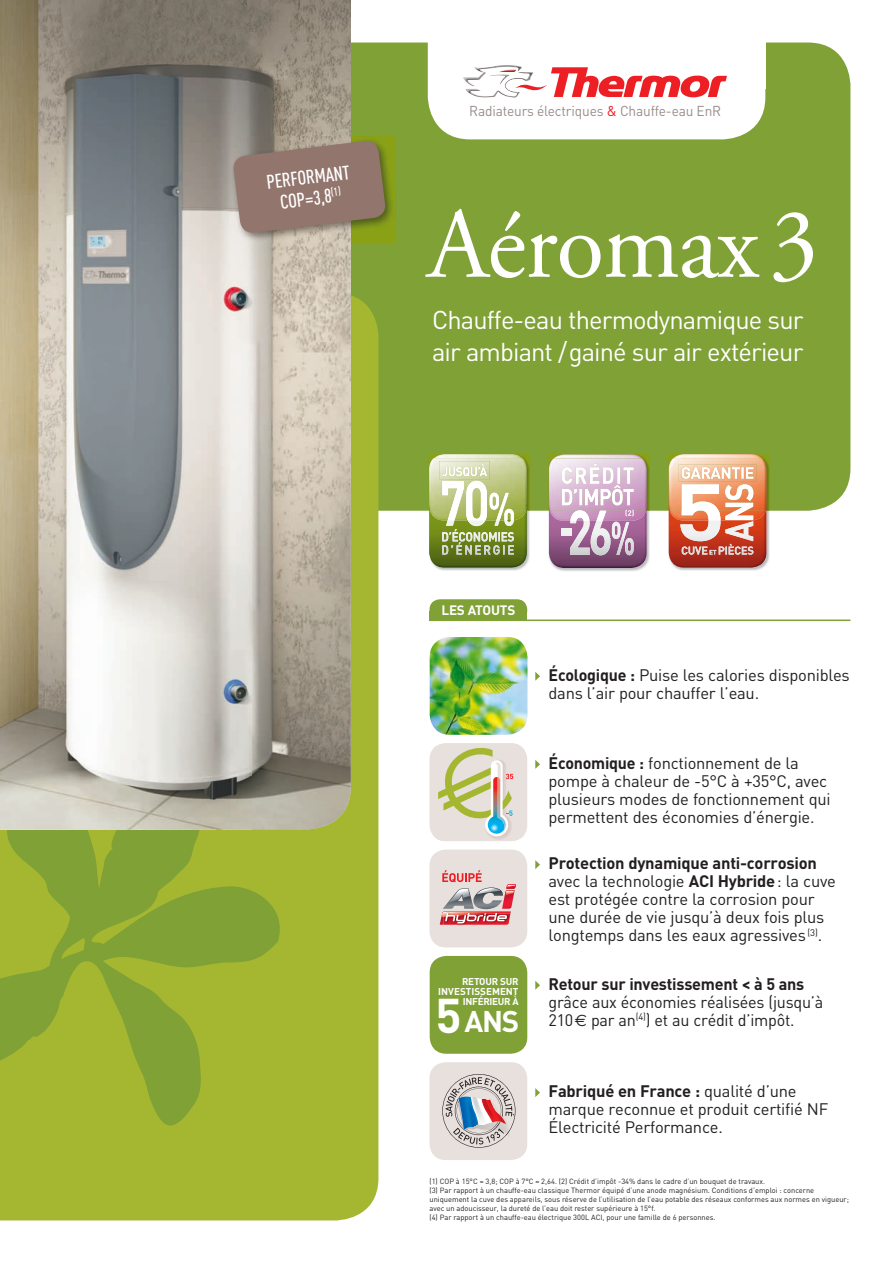
<style>
.page{position:relative;width:893px;height:1263px;background:#fff}
.page>*{position:absolute;margin:0;border:0;box-sizing:border-box;transform-origin:0 0}
.t1{font:100.5px "Adobe Garamond Pro";letter-spacing:-.01em;color:#fff}
.t2{font:700 49.65px "DIN";color:#fff}
.t3{font:700 29.55px "DIN";color:#fff}
.t4{font:25.5px/31.5px "DIN";letter-spacing:-.035em;color:#fff}
.t5{font:500 19.5px/21px "DIN Cond";color:#fff;text-align:center}
.t6{font:16.5px/18px "DIN";letter-spacing:-.015em;color:#231f20}
.t7{font:700 16.5px "DIN";letter-spacing:-.015em;color:#231f20}
.t8{font:14.25px "DIN";letter-spacing:-.01em;color:#978d8a;scale:.96 1}
.t9{font:700 13.5px "DIN";letter-spacing:-.015em;color:#fff}
.t10{font:700 9.9px/9.9px "DIN";letter-spacing:-.02em;color:#fff;text-align:right}
.t11{font:7.5px/9px "DIN";color:#231f20}
.s1{color:#ee1f24}
.s2{font-size:48.15px}
.s3{font-weight:700}
.s4{font-family:"Euro Sans Std"}
</style>
<div class="page">
<div style="left:18px;top:43px;width:832px;height:468px;background:#7fa136;border-radius:43px"></div>
<div style="left:0;top:296px;width:378px;height:924px;background:#a5b731"></div>
<div style="left:428px;top:0;width:337px;height:139px;background:#fff;border-radius:43px"></div>
<svg style="left:533px;top:67px;width:194px;height:30px"></svg>
<img style="left:463px;top:65px;width:70px;height:33px">
<svg style="left:535px;top:672px;width:5px;height:9px"></svg>
<img style="left:668px;top:454px;width:102px;height:117px">
<img style="left:753px;top:454px;width:13px;height:15px">
<img style="left:753px;top:464px;width:3px;height:18px">
<img style="left:753px;top:505px;width:13px;height:63px">
<img style="left:669px;top:511px;width:93px;height:57px">
<svg style="left:765px;top:552px;width:2px;height:7px"></svg>
<svg style="left:669px;top:454px;width:84px;height:101px;background:#e8ad95"></svg>
<img style="left:437px;top:454px;width:93px;height:117px">
<img style="left:527px;top:511px;width:1px;height:41px">
<img style="left:523px;top:459px;width:4px;height:10px">
<img style="left:429px;top:454px;width:94px;height:15px">
<img style="left:429px;top:469px;width:98px;height:36px">
<img style="left:434px;top:454px;width:88px;height:4px">
<svg style="left:429px;top:458px;width:5px;height:9px"></svg>
<img style="left:439px;top:461px;width:50px;height:18px">
<img style="left:429px;top:505px;width:98px;height:63px">
<svg style="left:442px;top:464px;width:72px;height:91px;background:#bec791"></svg>
<img style="left:446px;top:520px;width:39px;height:6px">
<img style="left:548px;top:454px;width:102px;height:117px">
<img style="left:553px;top:454px;width:9px;height:5px">
<img style="left:549px;top:521px;width:98px;height:47px">
<img style="left:549px;top:459px;width:13px;height:62px">
<svg style="left:562px;top:454px;width:86px;height:101px;background:#d1b5c9"></svg>
<img style="left:570px;top:521px;width:40px;height:34px">
<svg style="left:535px;top:760px;width:5px;height:9px"></svg>
<svg style="left:535px;top:860px;width:5px;height:9px"></svg>
<svg style="left:535px;top:981px;width:5px;height:9px"></svg>
<svg style="left:535px;top:1088px;width:5px;height:9px"></svg>
<div style="left:429px;top:743px;width:98px;height:98px;background:#e7e0dd;border-radius:16px"></div>
<svg style="left:434px;top:743px;width:90px;height:98px"></svg>
<img style="left:430px;top:637px;width:97px;height:98px">
<div style="left:429px;top:1062px;width:98px;height:98px;background:#e7e0dd;border-radius:16px"></div>
<svg style="left:442px;top:1074px;width:73px;height:74px"></svg>
<div style="left:429px;top:850px;width:98px;height:97px;background:#e7e0dd;border-radius:16px"></div>
<svg style="left:440px;top:870px;width:76px;height:55px"></svg>
<div style="left:430px;top:956px;width:97px;height:98px;background:#7fa136;border-radius:17px"></div>
<svg style="left:0;top:829px;width:288px;height:300px;background:#95ae33"></svg>
<img style="left:0;top:0;width:250px;height:829px">
<img style="left:250px;top:0;width:101px;height:137px">
<img style="left:250px;top:243px;width:101px;height:586px">
<img style="left:229px;top:137px;width:166px;height:106px">
<svg style="left:232px;top:139px;width:155px;height:95px;background:#937d6c"></svg>
<hr style="left:429px;top:619px;width:421px;height:2px;background:#7fa136">
<div style="left:429px;top:611px;width:98px;height:9px;background:#7fa136"></div>
<div style="left:429px;top:599px;width:98px;height:21px;background:#7fa136;border-radius:11px"></div>
<p class="t5" style="left:265px;top:171px;width:85px;rotate:-7deg">PERFORMANT<br>COP=3,8<sup>(1)</sup></p>
<p class="t8" style="left:469px;top:102px;width:264px">Radiateurs électriques <span class="s1">&amp;</span> Chauffe-eau EnR</p>
<h1 class="t1" style="left:428px;top:184px;width:392px">Aéromax 3</h1>
<h3 class="t4" style="left:432px;top:304px;width:373px">Chauffe-eau thermodynamique sur air ambiant / gainé sur air extérieur</h3>
<p class="t9" style="left:441px;top:601px;width:75px">LES ATOUTS</p>
<p class="t10" style="left:438px;top:976px;width:82px">RETOUR SUR<br>INVESTISSEMENT<br>INFÉRIEUR À</p>
<h2 class="t2" style="left:441px;top:981px;width:28px">5</h2>
<h3 class="t3" style="left:436px;top:1002px;width:85px"><span class="s2">5</span>ANS</h3>
<p class="t6" style="left:549px;top:665px;width:303px"><span class="s3">Écologique :</span> Puise les calories disponibles dans l’air pour chauffer l’eau.</p>
<p class="t6" style="left:549px;top:753px;width:284px"><span class="s3">Économique :</span> fonctionnement de la pompe à chaleur de -5°C à +35°C, avec plusieurs modes de fonctionnement qui permettent des économies d’énergie.</p>
<p class="t6" style="left:549px;top:854px;width:289px"><span class="s3">Protection dynamique anti-corrosion </span>avec la technologie <span class="s3">ACI Hybride</span>: la cuve est protégée contre la corrosion pour une durée de vie jusqu’à deux fois plus longtemps dans les eaux agressives <sup>(3)</sup>.</p>
<p class="t7" style="left:549px;top:973px;width:257px">Retour sur investissement &lt; à 5 ans</p>
<p class="t6" style="left:549px;top:992px;width:276px">grâce aux économies réalisées (jusqu’à<br>210<span class="s4">€</span> par an<sup>(4)</sup>) et au crédit d’impôt.</p>
<p class="t6" style="left:549px;top:1082px;width:281px"><span class="s3">Fabriqué en France :</span> qualité d’une marque reconnue et produit certifié NF<br>Électricité Performance.</p>
<p class="t11" style="left:429px;top:1177px;width:421px">(1) COP à 15°C = 3,8; COP à 7°C = 2,64. (2) Crédit d’impôt -34% dans le cadre d’un bouquet de travaux.<br>(3) Par rapport à un chauffe-eau classique Thermor équipé d’une anode magnésium. Conditions d’emploi : concerne uniquement la cuve des appareils, sous réserve de l’utilisation de l’eau potable des réseaux conformes aux normes en vigueur; avec un adoucisseur, la dureté de l’eau doit rester supérieure à 15°f.<br>(4) Par rapport à un chauffe-eau électrique 300L ACI, pour une famille de 6 personnes.</p>
</div>
